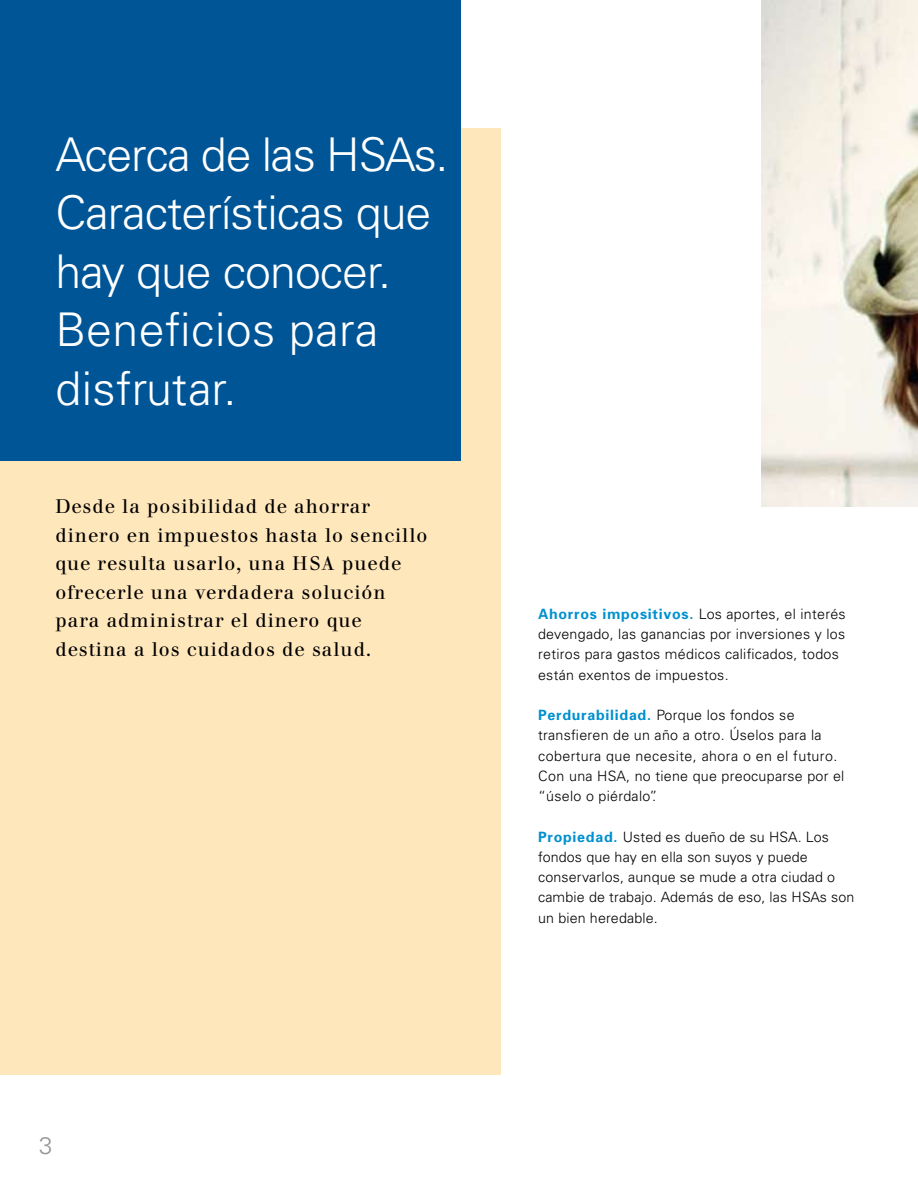
<style>
.page{position:relative;width:918px;height:1188px;background:#fff}
.page>*{position:absolute;margin:0;border:0;box-sizing:border-box;transform-origin:0 0}
.t1{font:300 46.5px/58.5px "Univers";letter-spacing:-.02em;color:#fff}
.t2{font:300 24px "Univers";color:#939598}
.t3{font:19.5px/28.5px "Walbaum";letter-spacing:.05em;color:#000}
.t4{font:300 14.25px/20.2px "Univers";letter-spacing:.02em;color:#000}
.s1{font-weight:700;color:#0091cf}
</style>
<div class="page">
<div style="left:0;top:128px;width:501px;height:947px;background:#ffe7bc"></div>
<img style="left:761px;top:0;width:157px;height:507px">
<div style="left:0;top:0;width:460px;height:460px;background:#005596"></div>
<h1 class="t1" style="left:56px;top:125px;width:395px">Acerca de las HSAs.<br>Características que hay que conocer.<br>Beneficios para disfrutar.</h1>
<h3 class="t3" style="left:56px;top:492px;width:373px">Desde la posibilidad de ahorrar dinero en impuestos hasta lo sencillo que resulta usarlo, una HSA puede ofrecerle una verdadera solución para administrar el dinero que destina a los cuidados de salud.</h3>
<h2 class="t2" style="left:39px;top:1131px;width:15px">3</h2>
<p class="t4" style="left:538px;top:604px;width:309px"><span class="s1">Ahorros impositivos.</span> Los aportes, el interés devengado, las ganancias por inversiones y los retiros para gastos médicos calificados, todos están exentos de impuestos.</p>
<p class="t4" style="left:538px;top:705px;width:308px"><span class="s1">Perdurabilidad.</span> Porque los fondos se transfieren de un año a otro. Úselos para la cobertura que necesite, ahora o en el futuro.<br>Con una HSA, no tiene que preocuparse por el “úselo o piérdalo”.</p>
<p class="t4" style="left:538px;top:826px;width:318px"><span class="s1">Propiedad.</span> Usted es dueño de su HSA. Los fondos que hay en ella son suyos y puede conservarlos, aunque se mude a otra ciudad o cambie de trabajo. Además de eso, las HSAs son un bien heredable.</p>
</div>
